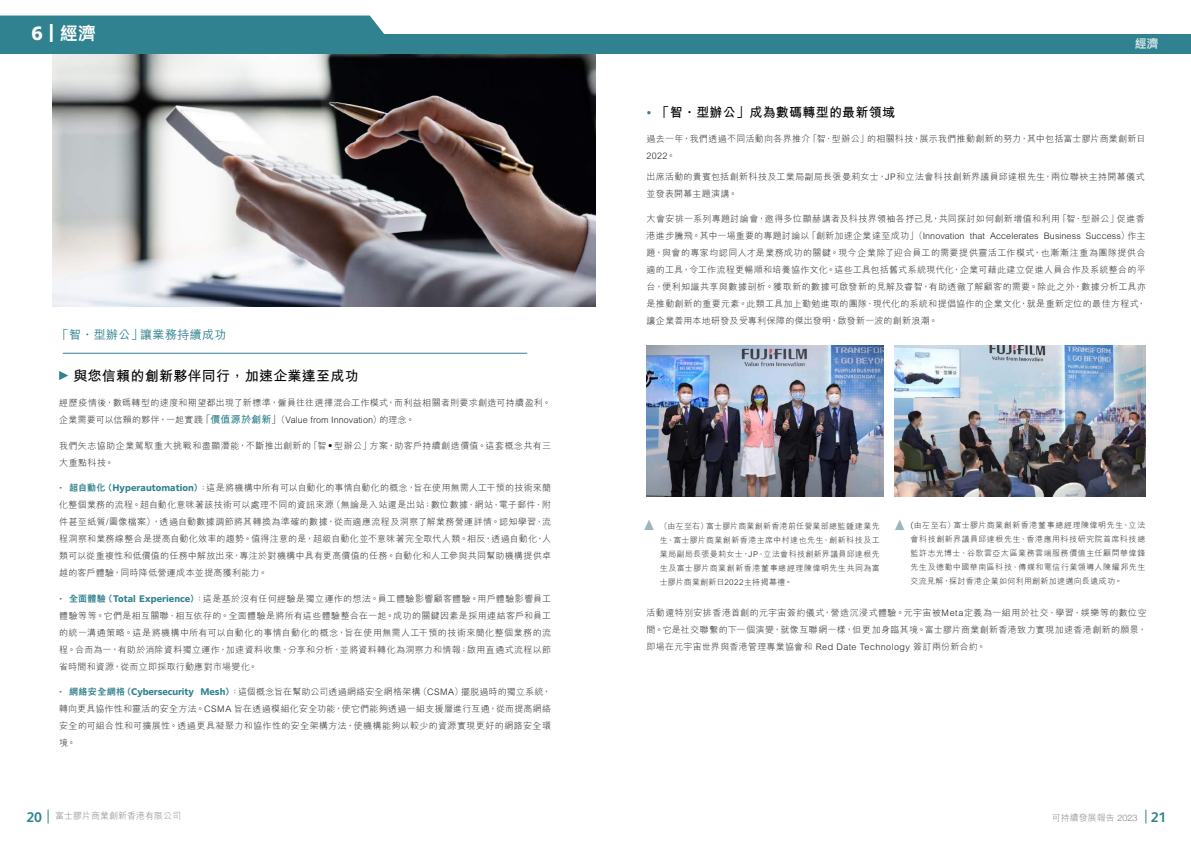
<style>
.page{position:relative;width:1191px;height:842px;background:#fff}
.page>*{position:absolute;margin:0;border:0;box-sizing:border-box;transform-origin:0 0}
.t1{font:700 18px "Clarimo UDPE";color:#fff}
.t2{font:700 15px "Arial";color:#9bb4bd;scale:.9 1}
.t3{font:700 14px "M Hei HK";letter-spacing:.02em;color:#000}
.t4{font:700 13px "M Hei HK";letter-spacing:.02em;color:#000}
.t5{font:500 12px "M Hei HK";letter-spacing:.03em;color:#318290}
.t6{font:800 12px "M Hei HK";color:#fff}
.t7{font:300 9px/17px "M Hei HK";letter-spacing:.035em;color:#231f20;text-align:justify}
.t8{font:300 9px "M Hei HK";color:#808285}
.t9{font:300 8px/14px "M Hei HK";letter-spacing:.05em;color:#231f20;text-align:justify}
.s1{font-family:"M Hei HK";font-weight:800}
.s2{font-family:"Adobe Ming Std";font-weight:300}
.s3{font-size:10px}
.s4{font-weight:700;font-size:10px;color:#318290}
.s5{font-family:"Clarimo UDPE";color:#318290}
.s6{font-weight:800;color:#318290}
.s7{font-family:"Clarimo UDPE";font-weight:700;color:#318290}
.s8{font-family:"Clarimo UDPE";font-weight:500;font-size:12px;color:#318290}
.s9{font-family:"Noto Sans CJ Ktc"}
.s10{font-family:"Arial";font-weight:700;font-size:15px;color:#9bb4bd}
.s11{font-family:"Clarimo UDPE"}
.s12{font-family:"Xerox Sans";font-weight:700;font-size:14px;color:#318290}
.s13{font-family:"Helvetica Neue"}
</style>
<div class="page">
<img style="left:53px;top:54px;width:542px;height:253px">
<div style="left:0;top:16px;width:384px;height:18px;background:#318290"></div>
<div style="left:0;top:34px;width:595px;height:20px;background:#318290"></div>
<hr style="left:63px;top:353px;width:464px;height:1px;background:#318290">
<div style="left:594px;top:34px;width:597px;height:20px;background:#318290"></div>
<svg style="left:48px;top:810px;width:1px;height:13px"></svg>
<svg style="left:1145px;top:810px;width:1px;height:13px"></svg>
<svg style="left:59px;top:371px;width:9px;height:9px"></svg>
<img style="left:646px;top:345px;width:237px;height:151px">
<img style="left:894px;top:345px;width:251px;height:152px">
<h1 class="t1" style="left:32px;top:17px;width:66px">6 | <span class="s1">經濟</span></h1>
<h3 class="t5" style="left:57px;top:325px;width:171px">「智<span class="s2">‧</span>型辦公」讓業務持續成功</h3>
<h3 class="t3" style="left:73px;top:365px;width:287px">與您信賴的創新夥伴同行，加速企業達至成功</h3>
<p class="t7" style="left:59px;top:394px;width:493px">經歷疫情後，數碼轉型的速度和期望都出現了新標準，僱員往往選擇混合工作模式，而利益相關者則要求創造可持續盈利。企業需要可以信賴的夥伴，一起實踐<span class="s3">「</span><span class="s4">價值源於創新</span><span class="s3">」</span>（Value from Innovation）的理念。</p>
<p class="t7" style="left:59px;top:437px;width:493px">我們矢志協助企業駕馭重大挑戰和盡顯潛能，不斷推出創新的「智‧型辦公」方案，助客戶持續創造價值。這套概念共有三大重點科技。</p>
<p class="t7" style="left:59px;top:479px;width:493px"><span class="s5">•</span> <span class="s6">超自動化（</span><span class="s7">Hyperautomation</span><span class="s6">）</span>：這是將機構中所有可以自動化的事情自動化的概念，旨在使用無需人工干預的技術來簡化整個業務的流程。超自動化意味著該技術可以處理不同的資訊來源（無論是入站還是出站；數位數據、網站、電子郵件、附件甚至紙質/圖像檔案），透過自動數據調節將其轉換為準確的數據，從而適應流程及洞察了解業務營運詳情。認知學習、流程洞察和業務線整合是提高自動化效率的趨勢。值得注意的是，超級自動化並不意味著完全取代人類。相反，透過自動化，人類可以從重複性和低價值的任務中解放出來，專注於對機構中具有更高價值的任務。自動化和人工參與共同幫助機構提供卓越的客戶體驗，同時降低營運成本並提高獲利能力。</p>
<p class="t7" style="left:59px;top:590px;width:493px"><span class="s5">•</span> <span class="s6">全面體驗（</span><span class="s7">Total Experience</span><span class="s6">）</span>：這是基於沒有任何經驗是獨立運作的想法。員工體驗影響顧客體驗。用戶體驗影響員工體驗等等。它們是相互關聯、相互依存的。全面體驗是將所有這些體驗整合在一起。成功的關鍵因素是採用連結客戶和員工的統一溝通策略。這是將機構中所有可以自動化的事情自動化的概念，旨在使用無需人工干預的技術來簡化整個業務的流程。合而為一，有助於消除資料獨立運作，加速資料收集、分享和分析，並將資料轉化為洞察力和情報；啟用直通式流程以節省時間和資源，從而立即採取行動應對市場變化。</p>
<p class="t7" style="left:59px;top:683px;width:493px"><span class="s5">•</span> <span class="s6">網絡安全網格（</span><span class="s7">Cybersecurity Mesh</span><span class="s6">）</span>：這個概念旨在幫助公司透過網絡安全網格架構（CSMA）擺脫過時的獨立系統，轉向更具協作性和靈活的安全方法。CSMA 旨在透過模組化安全功能，使它們能夠透過一組支援層進行互通，從而提高網絡安全的可組合性和可擴展性。透過更具凝聚力和協作性的安全架構方法，使機構能夠以較少的資源實現更好的網路安全環境。</p>
<h3 class="t6" style="left:1134px;top:35px;width:25px">經濟</h3>
<h3 class="t4" style="left:646px;top:102px;width:250px"><span class="s8">•</span> 「智<span class="s9">‧</span>型辦公」成為數碼轉型的最新領域</h3>
<p class="t7" style="left:646px;top:130px;width:500px">過去一年，我們透過不同活動向各界推介「智<span class="s9">‧</span>型辦公」的相關科技，展示我們推動創新的努力，其中包括富士膠片商業創新日<br>2022。</p>
<p class="t7" style="left:646px;top:167px;width:500px">出席活動的貴賓包括創新科技及工業局副局長張曼莉女士，JP和立法會科技創新界議員邱達根先生，兩位聯袂主持開幕儀式並發表開幕主題演講。</p>
<p class="t7" style="left:646px;top:210px;width:501px">大會安排一系列專題討論會，邀得多位顯赫講者及科技界領袖各抒己見，共同探討如何創新增值和利用「智<span class="s9">‧</span>型辦公」促進香港進步騰飛。其中一場重要的專題討論以「創新加速企業達至成功」（Innovation that Accelerates Business Success）作主題，與會的專家均認同人才是業務成功的關鍵。現今企業除了迎合員工的需要提供靈活工作模式，也漸漸注重為團隊提供合適的工具，令工作流程更暢順和培養協作文化。這些工具包括舊式系統現代化，企業可藉此建立促進人員合作及系統整合的平台，便利知識共享與數據剖析。獲取新的數據可啟發新的見解及睿智，有助透徹了解顧客的需要。除此之外，數據分析工具亦是推動創新的重要元素。此類工具加上勤勉進取的團隊、現代化的系統和提倡協作的企業文化，就是重新定位的最佳方程式，讓企業善用本地研發及受專利保障的傑出發明，啟發新一波的創新浪潮。</p>
<h2 class="t2" style="left:642px;top:514px;width:16px">▲</h2>
<p class="t9" style="left:660px;top:519px;width:221px">（由左至右）富士膠片商業創新香港前任營業部總監鍾建業先生、富士膠片商業創新香港主席中村達也先生、創新科技及工業局副局長張曼莉女士，JP、立法會科技創新界議員邱達根先生及富士膠片商業創新香港董事總經理陳偉明先生共同為富士膠片商業創新日2022主持揭幕禮。</p>
<p class="t9" style="left:910px;top:518px;width:236px;text-indent:-17px"><span class="s10">▲</span> <span class="s11">(</span>由左至右）富士膠片商業創新香港董事總經理陳偉明先生、立法會科技創新界議員邱達根先生、香港應用科技研究院首席科技總監許志光博士、谷歌雲亞太區業務雲端服務價值主任顧問華偉鋒先生及德勤中國華南區科技、傳媒和電信行業領導人陳耀邦先生交流見解，探討香港企業如何利用創新加速邁向長遠成功。</p>
<p class="t7" style="left:646px;top:604px;width:502px">活動還特別安排香港首創的元宇宙簽約儀式，營造沉浸式體驗。元宇宙被Meta定義為一組用於社交、學習、娛樂等的數位空間。它是社交聯繫的下一個演變，就像互聯網一樣，但更加身臨其境。富士膠片商業創新香港致力實現加速香港創新的願景，即場在元宇宙世界與香港管理專業協會和 Red Date Technology 簽訂兩份新合約。</p>
<p class="t8" style="left:26px;top:809px;width:156px"><span class="s12">20</span> 富士膠片商業創新香港有限公司</p>
<p class="t8" style="left:1052px;top:812px;width:116px">可持續發展報告 <span class="s13">2023</span> <span class="s12">21</span></p>
</div>
